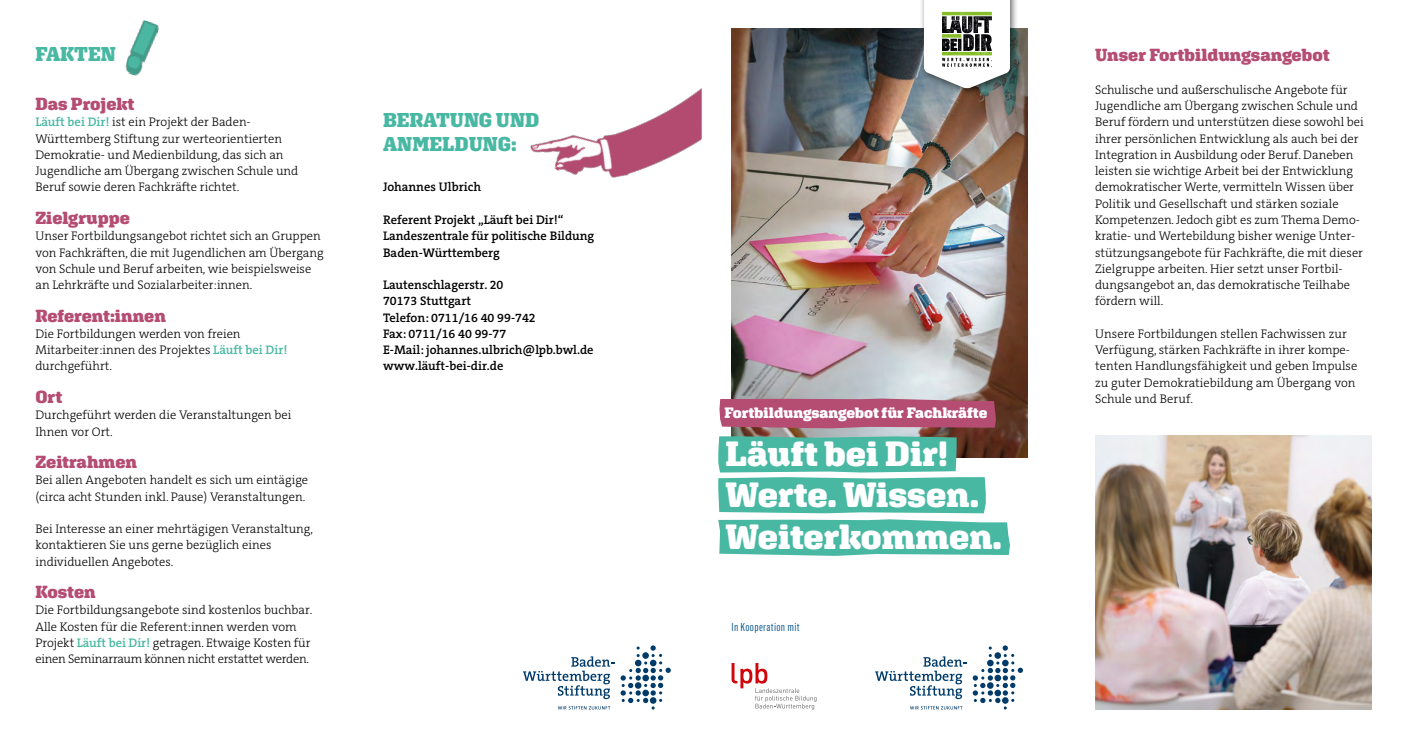
<style>
.page{position:relative;width:1407px;height:745px;background:#fff}
.page>*{position:absolute;margin:0;border:0;box-sizing:border-box;transform-origin:0 0}
.t1{font:900 35px/41.2px "Aglet Slab";color:#fff}
.t2{font:900 20px/24px "Aglet Slab";color:#48b8a3}
.t3{font:900 17.5px "Aglet Slab";color:#b54c72}
.t4{font:900 15px "Aglet Slab";color:#fff}
.t5{font:300 12.5px/16.2px "The Serif C5";color:#000}
.t6{font:600 12.5px/16.2px "The Serif C5";color:#000}
.Copytext_Rollup_Gesellschaft{font:11.25px "Flama Condensed";letter-spacing:.03em;color:#00518b}
.s1{font-weight:600;color:#48b8a3}
</style>
<div class="page">
<img style="left:731px;top:28px;width:297px;height:429px">
<div style="left:919px;top:0;width:99px;height:96px;background:#000;opacity:.6"></div>
<svg style="left:924px;top:0;width:86px;height:88px"></svg>
<img style="left:942px;top:12px;width:50px;height:43px">
<svg style="left:718px;top:436px;width:268px;height:77px"></svg>
<svg style="left:718px;top:519px;width:292px;height:36px"></svg>
<svg style="left:719px;top:398px;width:277px;height:30px"></svg>
<svg style="left:731px;top:663px;width:85px;height:46px"></svg>
<svg style="left:875px;top:656px;width:92px;height:42px"></svg>
<svg style="left:973px;top:645px;width:50px;height:64px"></svg>
<svg style="left:910px;top:706px;width:52px;height:3px"></svg>
<svg style="left:523px;top:645px;width:147px;height:64px"></svg>
<img style="left:530px;top:88px;width:172px;height:90px">
<img style="left:1095px;top:435px;width:276px;height:274px">
<img style="left:125px;top:20px;width:34px;height:56px">
<p class="t2" style="left:35px;top:42px;width:82px">FAKTEN</p>
<p class="t3" style="left:35px;top:93px;width:100px">Das Projekt</p>
<p class="t5" style="left:35px;top:114px;width:264px"><span class="s1">Läuft bei Dir!</span> ist ein Projekt der Baden-Württemberg Stiftung zur werteorientierten Demokratie- und Medienbildung, das sich an Jugendliche am Übergang zwischen Schule und Beruf sowie deren Fachkräfte richtet.</p>
<p class="t3" style="left:35px;top:207px;width:96px">Zielgruppe</p>
<p class="t5" style="left:35px;top:228px;width:290px">Unser Fortbildungsangebot richtet sich an Gruppen von Fachkräften, die mit Jugendlichen am Übergang von Schule und Beruf arbeiten, wie beispielsweise an Lehrkräfte und Sozialarbeiter:innen.</p>
<p class="t3" style="left:35px;top:305px;width:132px">Referent:innen</p>
<p class="t5" style="left:35px;top:325px;width:253px">Die Fortbildungen werden von freien<br>Mitarbeiter:innen des Projektes <span class="s1">Läuft bei Dir! </span>durchgeführt.</p>
<p class="t3" style="left:35px;top:386px;width:28px">Ort</p>
<p class="t5" style="left:35px;top:407px;width:257px">Durchgeführt werden die Veranstaltungen bei<br>Ihnen vor Ort.</p>
<p class="t3" style="left:35px;top:451px;width:103px">Zeitrahmen</p>
<p class="t5" style="left:35px;top:472px;width:274px">Bei allen Angeboten handelt es sich um eintägige (circa acht Stunden inkl. Pause) Veranstaltungen.</p>
<p class="t5" style="left:35px;top:520px;width:279px">Bei Interesse an einer mehrtägigen Veranstaltung, kontaktieren Sie uns gerne bezüglich eines individuellen Angebotes.</p>
<p class="t3" style="left:35px;top:581px;width:62px">Kosten</p>
<p class="t5" style="left:35px;top:602px;width:278px">Die Fortbildungsangebote sind kostenlos buchbar.<br>Alle Kosten für die Referent:innen werden vom Projekt <span class="s1">Läuft bei Dir!</span> getragen. Etwaige Kosten für einen Seminarraum können nicht erstattet werden.</p>
<p class="t2" style="left:383px;top:107px;width:158px">BERATUNG UND<br>ANMELDUNG:</p>
<p class="t6" style="left:383px;top:179px;width:100px">Johannes Ulbrich</p>
<p class="t6" style="left:383px;top:212px;width:213px">Referent Projekt „Läuft bei Dir!“<br>Landeszentrale für politische Bildung<br>Baden-Württemberg</p>
<p class="t6" style="left:383px;top:277px;width:212px">Lautenschlagerstr. 20<br>70173 Stuttgart<br>Telefon: 0711/16 40 99-742<br>Fax: 0711/16 40 99-77<br>E-Mail: johannes.ulbrich@lpb.bwl.de www.läuft-bei-dir.de</p>
<p class="t4" style="left:724px;top:404px;width:265px">Fortbildungsangebot für Fachkräfte</p>
<p class="t1" style="left:725px;top:432px;width:278px">Läuft bei Dir!<br>Werte. Wissen.<br>Weiterkommen.</p>
<p class="Copytext_Rollup_Gesellschaft" style="left:731px;top:619px;width:70px">In Kooperation mit</p>
<p class="t3" style="left:1095px;top:45px;width:236px">Unser Fortbildungsangebot</p>
<p class="t5" style="left:1095px;top:82px;width:270px">Schulische und außerschulische Angebote für Jugendliche am Übergang zwischen Schule und Beruf fördern und unterstützen diese sowohl bei ihrer persönlichen Entwicklung als auch bei der Integration in Ausbildung oder Beruf. Daneben leisten sie wichtige Arbeit bei der Entwicklung demokratischer Werte, vermitteln Wissen über Politik und Gesellschaft und stärken soziale Kompetenzen. Jedoch gibt es zum Thema Demo&shy;kratie- und Wertebildung bisher wenige Unter&shy;stützungsangebote für Fachkräfte, die mit dieser Zielgruppe arbeiten. Hier setzt unser Fortbil&shy;dungsangebot an, das demokratische Teilhabe fördern will.</p>
<p class="t5" style="left:1095px;top:325px;width:264px">Unsere Fortbildungen stellen Fachwissen zur Verfügung, stärken Fachkräfte in ihrer kompe&shy;tenten Handlungsfähigkeit und geben Impulse zu guter Demokratiebildung am Übergang von Schule und Beruf.</p>
</div>
